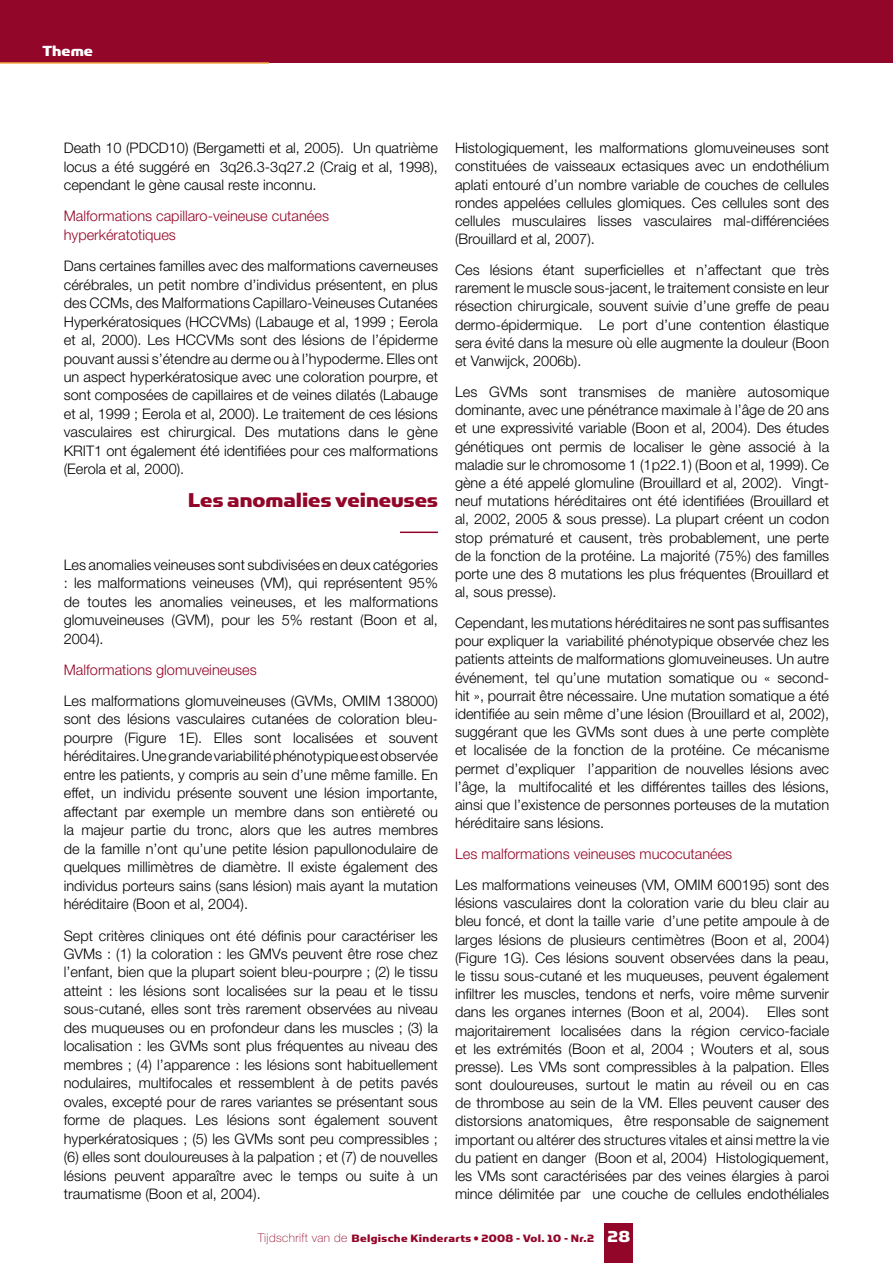
<style>
.page{position:relative;width:893px;height:1263px;background:#fff}
.page>*{position:absolute;margin:0;border:0;box-sizing:border-box;transform-origin:0 0}
.t1{font:22.5px "Simian Display Chimpanzee";color:#920629}
.t2{font:16.5px "Simian Display Chimpanzee";color:#fff}
.t3{font:300 14.55px/18.1px "Helvetica Neue";color:#000;text-align:justify}
.t4{font:300 14.55px/18.5px "Helvetica Neue";color:#920629}
.t5{font:12px "Simian Display Chimpanzee";letter-spacing:.03em;color:#920629}
.s1{font-family:"Helvetica Neue";font-weight:100}
.s2{font-size:18px;color:#fff}
</style>
<div class="page">
<div style="left:604px;top:1224px;width:29px;height:39px;background:#920629"></div>
<div style="left:0;top:0;width:893px;height:63px;background:#920629"></div>
<hr style="left:0;top:62px;width:269px;height:2px;background:#f7ae4b">
<hr style="left:400px;top:531px;width:38px;height:2px;background:#920629">
<p class="t2" style="left:43px;top:42px;width:52px">Theme</p>
<p class="t3" style="left:64px;top:138px;width:376px">Death 10 (PDCD10) (Bergametti et al, 2005). Un quatrième locus a été suggéré en 3q26.3-3q27.2 (Craig et al, 1998), cependant le gène causal reste inconnu.</p>
<p class="t4" style="left:64px;top:207px;width:267px">Malformations capillaro-veineuse cutanées hyperkératotiques</p>
<p class="t3" style="left:64px;top:256px;width:376px">Dans certaines familles avec des malformations caverneuses cérébrales, un petit nombre d’individus présentent, en plus des CCMs, des Malformations Capillaro-Veineuses Cutanées Hyperkératosiques (HCCVMs) (Labauge et al, 1999 ; Eerola et al, 2000). Les HCCVMs sont des lésions de l’épiderme pouvant aussi s’étendre au derme ou à l’hypoderme. Elles ont un aspect hyperkératosique avec une coloration pourpre, et sont composées de capillaires et de veines dilatés (Labauge et al, 1999 ; Eerola et al, 2000). Le traitement de ces lésions vasculaires est chirurgical. Des mutations dans le gène KRIT1 ont également été identifiées pour ces malformations (Eerola et al, 2000).</p>
<h1 class="t1" style="left:188px;top:488px;width:251px">Les anomalies veineuses</h1>
<p class="t3" style="left:64px;top:555px;width:376px">Les anomalies veineuses sont subdivisées en deux catégories : les malformations veineuses (VM), qui représentent 95% de toutes les anomalies veineuses, et les malformations glomuveineuses (GVM), pour les 5% restant (Boon et al, 2004).</p>
<p class="t4" style="left:64px;top:660px;width:194px">Malformations glomuveineuses</p>
<p class="t3" style="left:64px;top:691px;width:376px">Les malformations glomuveineuses (GVMs, OMIM 138000) sont des lésions vasculaires cutanées de coloration bleu&shy;pourpre (Figure 1E). Elles sont localisées et souvent héréditaires. Une grande variabilité phénotypique est observée entre les patients, y compris au sein d’une même famille. En effet, un individu présente souvent une lésion importante, affectant par exemple un membre dans son entièreté ou la majeur partie du tronc, alors que les autres membres de la famille n’ont qu’une petite lésion papullonodulaire de quelques millimètres de diamètre. Il existe également des individus porteurs sains (sans lésion) mais ayant la mutation héréditaire (Boon et al, 2004).</p>
<p class="t3" style="left:64px;top:926px;width:376px">Sept critères cliniques ont été définis pour caractériser les GVMs : (1) la coloration : les GMVs peuvent être rose chez l’enfant, bien que la plupart soient bleu-pourpre ; (2) le tissu atteint : les lésions sont localisées sur la peau et le tissu sous-cutané, elles sont très rarement observées au niveau des muqueuses ou en profondeur dans les muscles ; (3) la localisation : les GVMs sont plus fréquentes au niveau des membres ; (4) l’apparence : les lésions sont habituellement nodulaires, multifocales et ressemblent à de petits pavés ovales, excepté pour de rares variantes se présentant sous forme de plaques. Les lésions sont également souvent hyperkératosiques ; (5) les GVMs sont peu compressibles ; (6) elles sont douloureuses à la palpation ; et (7) de nouvelles lésions peuvent apparaître avec le temps ou suite à un traumatisme (Boon et al, 2004).</p>
<p class="t3" style="left:455px;top:139px;width:376px">Histologiquement, les malformations glomuveineuses sont constituées de vaisseaux ectasiques avec un endothélium aplati entouré d’un nombre variable de couches de cellules rondes appelées cellules glomiques. Ces cellules sont des cellules musculaires lisses vasculaires mal-différenciées (Brouillard et al, 2007).</p>
<p class="t3" style="left:455px;top:261px;width:376px">Ces lésions étant superficielles et n’affectant que très rarement le muscle sous-jacent, le traitement consiste en leur résection chirurgicale, souvent suivie d’une greffe de peau dermo-épidermique. Le port d’une contention élastique sera évité dans la mesure où elle augmente la douleur (Boon et Vanwijck, 2006b).</p>
<p class="t3" style="left:455px;top:382px;width:376px">Les GVMs sont transmises de manière autosomique dominante, avec une pénétrance maximale à l’âge de 20 ans et une expressivité variable (Boon et al, 2004). Des études génétiques ont permis de localiser le gène associé à la maladie sur le chromosome 1 (1p22.1) (Boon et al, 1999). Ce gène a été appelé glomuline (Brouillard et al, 2002). Vingt&shy;neuf mutations héréditaires ont été identifiées (Brouillard et al, 2002, 2005 &amp; sous presse). La plupart créent un codon stop prématuré et causent, très probablement, une perte de la fonction de la protéine. La majorité (75%) des familles porte une des 8 mutations les plus fréquentes (Brouillard et al, sous presse).</p>
<p class="t3" style="left:455px;top:613px;width:376px">Cependant, les mutations héréditaires ne sont pas suffisantes pour expliquer la variabilité phénotypique observée chez les patients atteints de malformations glomuveineuses. Un autre événement, tel qu’une mutation somatique ou « second&shy;hit », pourrait être nécessaire. Une mutation somatique a été identifiée au sein même d’une lésion (Brouillard et al, 2002), suggérant que les GVMs sont dues à une perte complète et localisée de la fonction de la protéine. Ce mécanisme permet d’expliquer l’apparition de nouvelles lésions avec l’âge, la multifocalité et les différentes tailles des lésions, ainsi que l’existence de personnes porteuses de la mutation héréditaire sans lésions.</p>
<p class="t4" style="left:455px;top:844px;width:279px">Les malformations veineuses mucocutanées</p>
<p class="t3" style="left:455px;top:875px;width:376px">Les malformations veineuses (VM, OMIM 600195) sont des lésions vasculaires dont la coloration varie du bleu clair au bleu foncé, et dont la taille varie d’une petite ampoule à de larges lésions de plusieurs centimètres (Boon et al, 2004) (Figure 1G). Ces lésions souvent observées dans la peau, le tissu sous-cutané et les muqueuses, peuvent également infiltrer les muscles, tendons et nerfs, voire même survenir dans les organes internes (Boon et al, 2004).</p>
<p class="t3" style="left:455px;top:1003px;width:376px;text-indent:312px">Elles sont majoritairement localisées dans la région cervico-faciale et les extrémités (Boon et al, 2004 ; Wouters et al, sous presse). Les VMs sont compressibles à la palpation. Elles sont douloureuses, surtout le matin au réveil ou en cas de thrombose au sein de la VM. Elles peuvent causer des distorsions anatomiques, être responsable de saignement important ou altérer des structures vitales et ainsi mettre la vie du patient en danger (Boon et al, 2004) Histologiquement, les VMs sont caractérisées par des veines élargies à paroi mince délimitée par une couche de cellules endothéliales</p>
<p class="t5" style="left:258px;top:1231px;width:374px"><span class="s1">Tijdschrift van de</span> Belgische Kinderarts • 2008 - Vol. 10 - Nr.2 <span class="s2">28</span></p>
</div>
